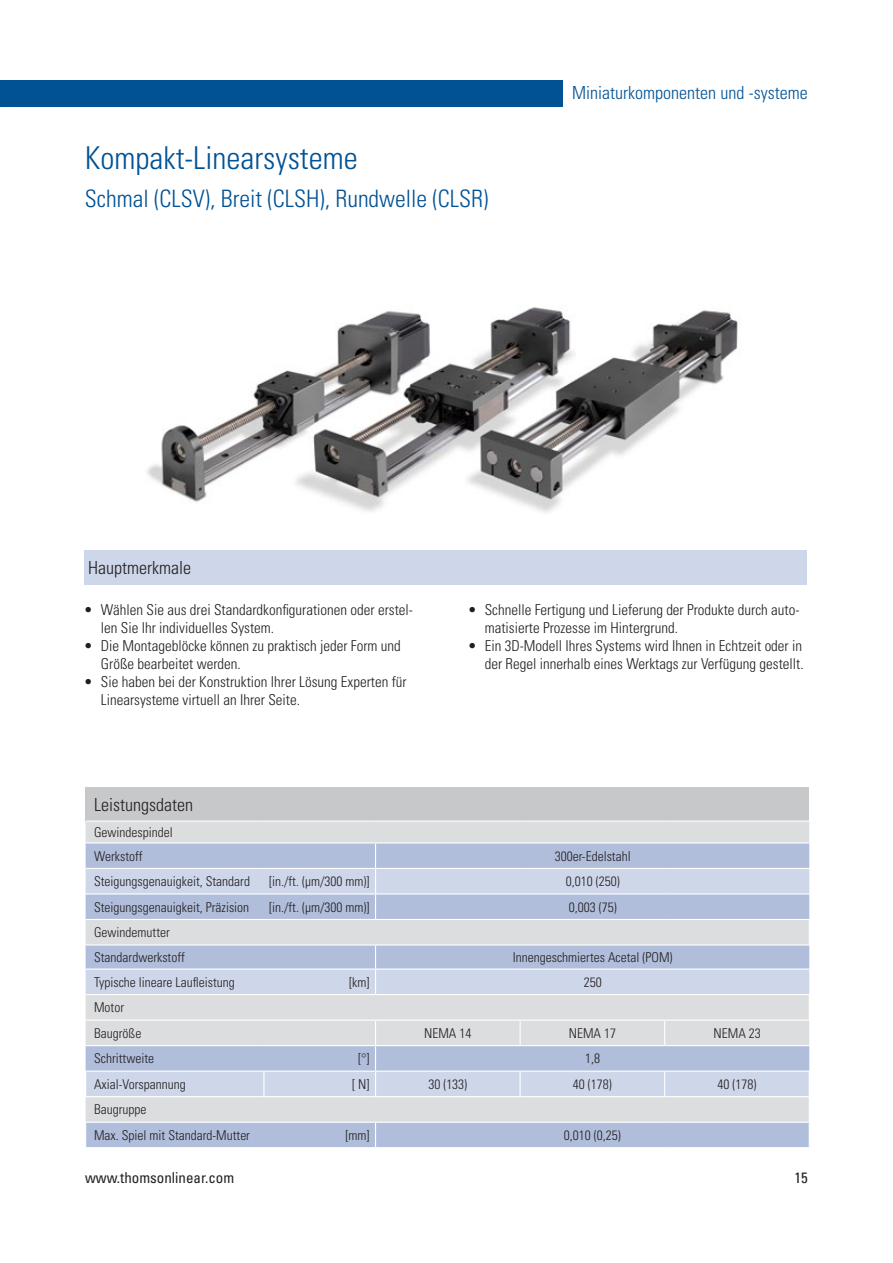
<style>
.page{position:relative;width:893px;height:1263px;background:#fff}
.page>*{position:absolute;margin:0;border:0;box-sizing:border-box;transform-origin:0 0}
.t1{font:300 condensed 31.5px "Univers LT Std";color:#005294}
.t2{font:300 condensed 24px "Univers LT Std";color:#005294}
.t3{font:300 condensed 18px "Univers LT Std";color:#005294}
.t4{font:300 condensed 18px "Univers LT Std";color:#231f20}
.t5{font:300 condensed 15px/18px "Univers LT Std";color:#231f20}
.t6{font:condensed 15px "Univers LT Std";color:#231f20}
.t7{font:300 condensed 13.5px "Univers LT Std";color:#231f20}
</style>
<div class="page">
<div style="left:0;top:80px;width:562px;height:27px;background:#005294"></div>
<img style="left:147px;top:307px;width:591px;height:206px">
<div style="left:86px;top:787px;width:723px;height:34px;background:#c7c8ca"></div>
<div style="left:86px;top:822px;width:723px;height:20px;background:#dcdddf"></div>
<div style="left:86px;top:843px;width:723px;height:25px;background:#b1bedb"></div>
<svg style="left:86px;top:869px;width:723px;height:176px;background:#ccd2e0"></svg>
<svg style="left:86px;top:1046px;width:723px;height:101px;background:#c3ccdf"></svg>
<hr style="left:86px;top:820px;width:178px;height:2px;background:#fff">
<hr style="left:264px;top:820px;width:112px;height:2px;background:#fff">
<hr style="left:376px;top:820px;width:144px;height:2px;background:#fff">
<hr style="left:520px;top:820px;width:145px;height:2px;background:#fff">
<hr style="left:665px;top:820px;width:144px;height:2px;background:#fff">
<hr style="left:86px;top:893px;width:178px;height:1px;background:#fff">
<hr style="left:264px;top:893px;width:112px;height:1px;background:#fff">
<hr style="left:86px;top:919px;width:178px;height:1px;background:#fff">
<hr style="left:264px;top:919px;width:112px;height:1px;background:#fff">
<hr style="left:376px;top:919px;width:144px;height:1px;background:#fff">
<hr style="left:520px;top:919px;width:145px;height:1px;background:#fff">
<hr style="left:665px;top:919px;width:145px;height:1px;background:#fff">
<hr style="left:86px;top:944px;width:178px;height:1px;background:#fff">
<hr style="left:264px;top:944px;width:112px;height:1px;background:#fff">
<hr style="left:86px;top:968px;width:178px;height:2px;background:#fff">
<hr style="left:264px;top:968px;width:112px;height:2px;background:#fff">
<hr style="left:86px;top:994px;width:178px;height:1px;background:#fff">
<hr style="left:264px;top:994px;width:112px;height:1px;background:#fff">
<hr style="left:376px;top:994px;width:144px;height:1px;background:#fff">
<hr style="left:520px;top:994px;width:145px;height:1px;background:#fff">
<hr style="left:665px;top:994px;width:145px;height:1px;background:#fff">
<hr style="left:86px;top:1019px;width:178px;height:2px;background:#fff">
<hr style="left:264px;top:1019px;width:112px;height:2px;background:#fff">
<hr style="left:376px;top:893px;width:144px;height:1px;background:#fff">
<svg style="left:375px;top:843px;width:1px;height:76px"></svg>
<hr style="left:520px;top:893px;width:145px;height:1px;background:#fff">
<hr style="left:665px;top:893px;width:144px;height:1px;background:#fff">
<hr style="left:376px;top:944px;width:144px;height:1px;background:#fff">
<hr style="left:520px;top:944px;width:145px;height:1px;background:#fff">
<hr style="left:665px;top:944px;width:145px;height:1px;background:#fff">
<hr style="left:376px;top:968px;width:144px;height:2px;background:#fff">
<svg style="left:375px;top:945px;width:1px;height:49px"></svg>
<hr style="left:520px;top:968px;width:145px;height:2px;background:#fff">
<hr style="left:665px;top:968px;width:144px;height:2px;background:#fff">
<hr style="left:376px;top:1019px;width:144px;height:2px;background:#fff">
<hr style="left:520px;top:1019px;width:145px;height:2px;background:#fff">
<svg style="left:520px;top:1021px;width:1px;height:24px"></svg>
<hr style="left:665px;top:1019px;width:145px;height:2px;background:#fff">
<svg style="left:664px;top:1021px;width:1px;height:24px"></svg>
<hr style="left:85px;top:1070px;width:179px;height:2px;background:#fff">
<hr style="left:264px;top:1070px;width:112px;height:2px;background:#fff">
<svg style="left:263px;top:1072px;width:1px;height:24px"></svg>
<hr style="left:376px;top:1070px;width:144px;height:2px;background:#fff">
<svg style="left:375px;top:1021px;width:1px;height:75px"></svg>
<hr style="left:520px;top:1070px;width:145px;height:2px;background:#fff">
<svg style="left:520px;top:1072px;width:1px;height:24px"></svg>
<hr style="left:665px;top:1070px;width:145px;height:2px;background:#fff">
<svg style="left:664px;top:1072px;width:1px;height:24px"></svg>
<hr style="left:85px;top:1096px;width:179px;height:1px;background:#fff">
<hr style="left:264px;top:1096px;width:112px;height:1px;background:#fff">
<hr style="left:376px;top:1096px;width:144px;height:1px;background:#fff">
<hr style="left:520px;top:1096px;width:145px;height:1px;background:#fff">
<hr style="left:665px;top:1096px;width:145px;height:1px;background:#fff">
<hr style="left:85px;top:1121px;width:179px;height:2px;background:#fff">
<hr style="left:264px;top:1121px;width:112px;height:2px;background:#fff">
<hr style="left:376px;top:1121px;width:144px;height:2px;background:#fff">
<svg style="left:375px;top:1123px;width:1px;height:24px"></svg>
<hr style="left:520px;top:1121px;width:145px;height:2px;background:#fff">
<hr style="left:665px;top:1121px;width:145px;height:2px;background:#fff">
<div style="left:84px;top:550px;width:722px;height:34px;background:#ced6e9"></div>
<p class="t1" style="left:85px;top:139px;width:274px">Kompakt-Linearsysteme</p>
<p class="t2" style="left:85px;top:184px;width:405px">Schmal (CLSV), Breit (CLSH), Rundwelle (CLSR)</p>
<p class="t3" style="left:572px;top:82px;width:237px">Miniaturkomponenten und -systeme</p>
<p class="t4" style="left:88px;top:556px;width:104px">Hauptmerkmale</p>
<p class="t5" style="left:101px;top:600px;width:314px;text-indent:-17px">• Wählen Sie aus drei Standardkonfigurationen oder erstel&shy;len Sie Ihr individuelles System.</p>
<p class="t5" style="left:101px;top:636px;width:301px;text-indent:-17px">• Die Montageblöcke können zu praktisch jeder Form und<br>Größe bearbeitet werden.</p>
<p class="t5" style="left:101px;top:672px;width:307px;text-indent:-17px">• Sie haben bei der Konstruktion Ihrer Lösung Experten für<br>Linearsysteme virtuell an Ihrer Seite.</p>
<p class="t5" style="left:485px;top:600px;width:316px;text-indent:-17px">• Schnelle Fertigung und Lieferung der Produkte durch auto&shy;matisierte Prozesse im Hintergrund.</p>
<p class="t5" style="left:468px;top:636px;width:337px;text-align:right">• Ein 3D-Modell Ihres Systems wird Ihnen in Echtzeit oder in der Regel innerhalb eines Werktags zur Verfügung gestellt.</p>
<p class="t4" style="left:94px;top:793px;width:100px">Leistungsdaten</p>
<p class="t7" style="left:94px;top:824px;width:80px">Gewindespindel</p>
<p class="t7" style="left:94px;top:848px;width:50px">Werkstoff</p>
<p class="t7" style="left:555px;top:848px;width:77px">300er-Edelstahl</p>
<p class="t7" style="left:94px;top:873px;width:157px">Steigungsgenauigkeit, Standard</p>
<p class="t7" style="left:269px;top:873px;width:102px">[in./ft. (μm/300 mm)]</p>
<p class="t7" style="left:566px;top:873px;width:55px">0,010 (250)</p>
<p class="t7" style="left:94px;top:899px;width:157px">Steigungsgenauigkeit, Präzision</p>
<p class="t7" style="left:269px;top:899px;width:102px">[in./ft. (μm/300 mm)]</p>
<p class="t7" style="left:569px;top:899px;width:49px">0,003 (75)</p>
<p class="t7" style="left:94px;top:924px;width:77px">Gewindemutter</p>
<p class="t7" style="left:94px;top:949px;width:92px">Standardwerkstoff</p>
<p class="t7" style="left:513px;top:949px;width:161px">Innengeschmiertes Acetal (POM)</p>
<p class="t7" style="left:94px;top:974px;width:142px">Typische lineare Laufleistung</p>
<p class="t7" style="left:349px;top:974px;width:22px">[km]</p>
<p class="t7" style="left:584px;top:974px;width:19px">250</p>
<p class="t7" style="left:94px;top:999px;width:31px">Motor</p>
<p class="t7" style="left:94px;top:1025px;width:49px">Baugröße</p>
<p class="t7" style="left:424px;top:1025px;width:49px">NEMA 14</p>
<p class="t7" style="left:569px;top:1025px;width:49px">NEMA 17</p>
<p class="t7" style="left:714px;top:1025px;width:49px">NEMA 23</p>
<p class="t7" style="left:94px;top:1050px;width:61px">Schrittweite</p>
<p class="t7" style="left:358px;top:1050px;width:13px">[°]</p>
<p class="t7" style="left:585px;top:1050px;width:16px">1,8</p>
<p class="t7" style="left:94px;top:1076px;width:93px">Axial-Vorspannung</p>
<p class="t7" style="left:352px;top:1076px;width:19px">[ N]</p>
<p class="t7" style="left:428px;top:1076px;width:40px">30 (133)</p>
<p class="t7" style="left:573px;top:1076px;width:40px">40 (178)</p>
<p class="t7" style="left:717px;top:1076px;width:40px">40 (178)</p>
<p class="t7" style="left:94px;top:1101px;width:54px">Baugruppe</p>
<p class="t7" style="left:94px;top:1127px;width:157px">Max. Spiel mit Standard-Mutter</p>
<p class="t7" style="left:346px;top:1127px;width:26px">[mm]</p>
<p class="t7" style="left:564px;top:1127px;width:58px">0,010 (0,25)</p>
<p class="t6" style="left:85px;top:1168px;width:151px">www.thomsonlinear.com</p>
<p class="t6" style="left:795px;top:1168px;width:15px">15</p>
</div>
